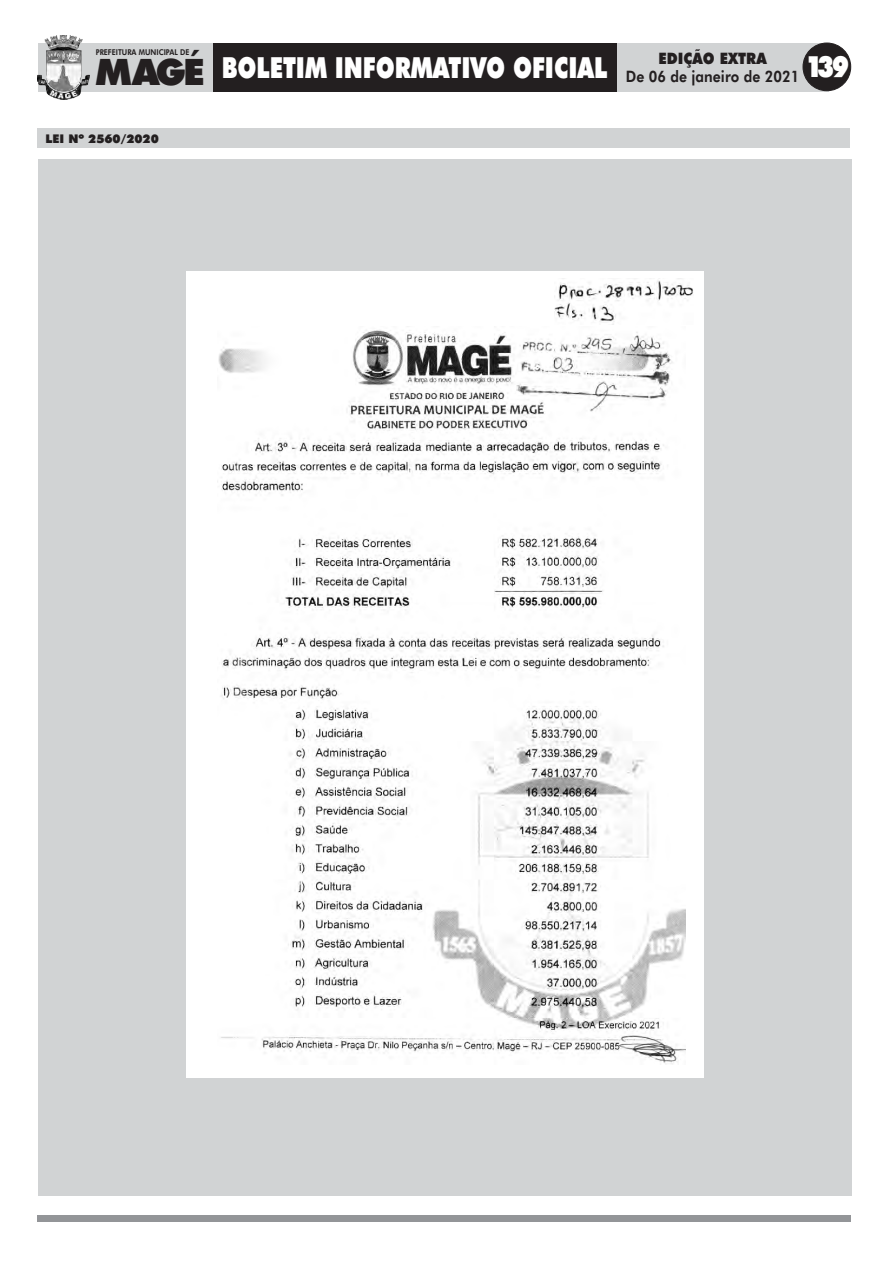
<style>
.page{position:relative;width:893px;height:1263px;background:#fff}
.page>*{position:absolute;margin:0;border:0;box-sizing:border-box;transform-origin:0 0}
.t1{font:900 29.25px "Futura BT";color:#fff;scale:.84 1}
.t2{font:900 29.1px "Futura BT";color:#fff;scale:.77 1}
.t3{font:800 15.75px "Futura BT";letter-spacing:.005em;color:#231f20;scale:.89 1}
.t4{font:900 15.75px "Futura BT";letter-spacing:.005em;color:#231f20;scale:.89 1}
.t5{font:900 12px "Futura BT";color:#231f20}
.t6{font:800 8.1px "Futura BT";color:#231f20;scale:.88 1}
.s1{font-size:36.45px;color:#231f20}
</style>
<div class="page">
<div style="left:38px;top:1215px;width:813px;height:6px;background:#939598"></div>
<div style="left:39px;top:159px;width:813px;height:1036px;background:#d1d3d4"></div>
<div style="left:186px;top:271px;width:518px;height:806px;background:#fff"></div>
<div style="left:37px;top:128px;width:813px;height:20px;background:#d1d3d4"></div>
<img style="left:554px;top:280px;width:139px;height:45px">
<img style="left:217px;top:330px;width:469px;height:734px">
<div style="left:38px;top:43px;width:790px;height:48px;background:#d1d3d4"></div>
<div style="left:803px;top:43px;width:48px;height:48px;background:#231f20;border:1px solid #231f20;border-radius:50%"></div>
<div style="left:213px;top:43px;width:404px;height:48px;background:#231f20"></div>
<img style="left:37px;top:35px;width:53px;height:64px">
<p class="t4" style="left:658px;top:52px;width:123px">EDIÇÃO EXTRA</p>
<p class="t3" style="left:626px;top:70px;width:197px">De 06 de janeiro de 2021</p>
<p class="t2" style="left:96px;top:56px;width:666px"><span class="s1">MAGÉ</span> BOLETIM INFORMATIVO OFICIAL</p>
<p class="t1" style="left:805px;top:55px;width:53px">139</p>
<p class="t6" style="left:96px;top:49px;width:108px">PREFEITURA MUNICIPAL DE</p>
<p class="t5" style="left:45px;top:134px;width:115px">LEI Nº 2560/2020</p>
</div>
